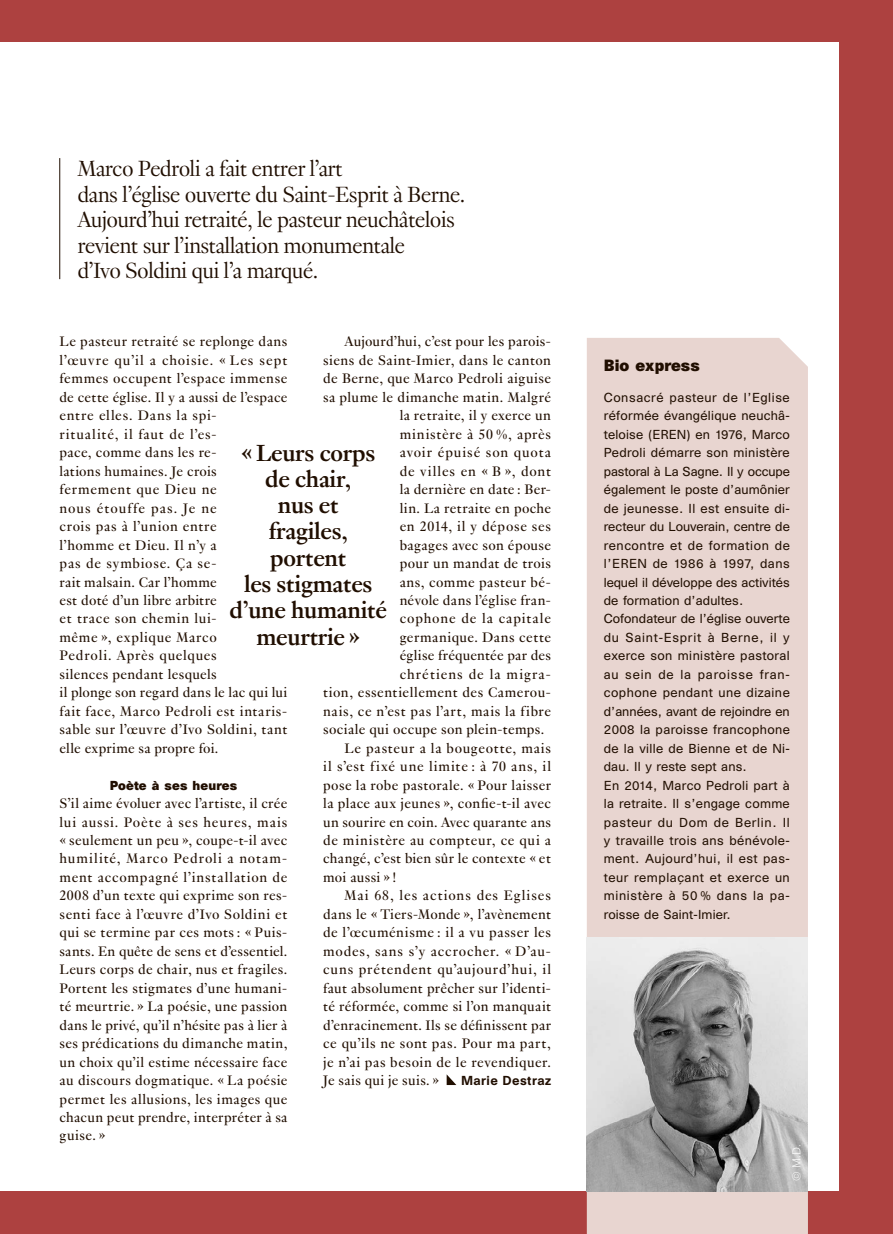
<style>
.page{position:relative;width:893px;height:1234px;background:#fff}
.page>*{position:absolute;margin:0;border:0;box-sizing:border-box;transform-origin:0 0}
.REF_Exergue_indd{font:700 25.5px/26.2px "Genath";letter-spacing:-.01em;color:#200e00;text-align:center}
.REF_Chapeaux_indd{font:300 24px "Genath";letter-spacing:-.03em;color:#200e00}
.REF_Texte_indd{font:15px/18.5px "Genath";letter-spacing:.03em;color:#200e00;text-align:justify}
.REF_Texte_indd-2{font:15px "Genath";letter-spacing:.05em;color:#200e00}
.REF_Texte_indd-3{font:15px "Genath";letter-spacing:.055em;color:#200e00}
.REF_Texte_indd-4{font:15px "Genath";letter-spacing:.065em;color:#200e00}
.REF_Titre-encadre_in{font:700 15px "Unica SB";color:#200e00}
.REF_Titre-encadre_in-2{font:12px/18.5px "Unica SB";letter-spacing:.01em;color:#200e00;text-align:justify}
.REF_Intertitre_indd{font:700 12px "Unica SB";letter-spacing:.01em;color:#200e00}
.REF_Texte_indd-5{font:500 12px "Unica SB";letter-spacing:.035em;color:#200e00}
.REF_legendes_copyrig{font:300 10.5px "Unica SB";color:#fff}
</style>
<div class="page">
<div style="left:0;top:0;width:893px;height:1233px;background:#ad4140"></div>
<div style="left:0;top:43px;width:839px;height:1147px;background:#fff"></div>
<svg style="left:447px;top:1075px;width:9px;height:9px"></svg>
<hr style="left:59px;top:158px;width:1px;height:121px;background:#200e00">
<div style="left:587px;top:338px;width:221px;height:895px;background:#e8d5d0"></div>
<img style="left:587px;top:937px;width:221px;height:253px">
<p class="REF_Chapeaux_indd" style="left:77px;top:152px;width:267px">Marco Pedroli a fait entrer l’art</p>
<p class="REF_Chapeaux_indd" style="left:77px;top:177px;width:389px">dans l’église ouverte du Saint-Esprit à Berne.</p>
<p class="REF_Chapeaux_indd" style="left:77px;top:203px;width:379px">Aujourd’hui retraité, le pasteur neuchâtelois</p>
<p class="REF_Chapeaux_indd" style="left:77px;top:228px;width:329px">revient sur l’installation monumentale</p>
<p class="REF_Chapeaux_indd" style="left:77px;top:254px;width:242px">d’Ivo Soldini qui l’a marqué.</p>
<p class="REF_Texte_indd" style="left:60px;top:331px;width:229px;text-align:left">Le pasteur retraité se replonge dans l’œuvre qu’il a choisie. « Les sept femmes occupent l’espace immense de cette église. Il y a aussi de l’espace entre elles. Dans la spi-<br>ritualité, il faut de l’es-<br>pace, comme dans les re-<br>lations humaines. Je crois fermement que Dieu ne<br>nous étouffe pas. Je ne<br>crois pas à l’union entre<br>l’homme et Dieu. Il n’y a<br>pas de symbiose. Ça se-<br>rait malsain. Car l’homme<br>est doté d’un libre arbitre<br>et trace son chemin lui-<br>même », explique Marco<br>Pedroli. Après quelques<br>silences pendant lesquels<br>il plonge son regard dans le lac qui lui fait face, Marco Pedroli est intaris&shy;sable sur l’œuvre d’Ivo Soldini, tant elle exprime sa propre foi.</p>
<p class="REF_Intertitre_indd" style="left:110px;top:777px;width:129px">Poète à ses heures</p>
<p class="REF_Texte_indd" style="left:60px;top:792px;width:229px">S’il aime évoluer avec l’artiste, il crée lui aussi. Poète à ses heures, mais « seulement un peu », coupe-t-il avec humilité, Marco Pedroli a notam&shy;ment accompagné l’installation de 2008 d’un texte qui exprime son res&shy;senti face à l’œuvre d’Ivo Soldini et qui se termine par ces mots : « Puis&shy;sants. En quête de sens et d’essentiel.<br>Leurs corps de chair, nus et fragiles.<br>Portent les stigmates d’une humani&shy;té meurtrie. » La poésie, une passion dans le privé, qu’il n’hésite pas à lier à ses prédications du dimanche matin, un choix qu’il estime nécessaire face au discours dogmatique. « La poésie permet les allusions, les images que chacun peut prendre, interpréter à sa guise. »</p>
<p class="REF_Texte_indd" style="left:344px;top:331px;width:208px">Aujourd’hui, c’est pour les parois-</p>
<p class="REF_Texte_indd" style="left:323px;top:350px;width:229px">siens de Saint-Imier, dans le canton</p>
<p class="REF_Texte_indd" style="left:323px;top:368px;width:229px">de Berne, que Marco Pedroli aiguise</p>
<p class="REF_Texte_indd" style="left:323px;top:387px;width:229px">sa plume le dimanche matin. Malgré</p>
<p class="REF_Texte_indd" style="left:400px;top:405px;width:153px">la retraite, il y exerce un</p>
<p class="REF_Texte_indd" style="left:400px;top:423px;width:153px">ministère à 50 %, après</p>
<p class="REF_Texte_indd-3" style="left:400px;top:442px;width:153px">avoir épuisé son quota</p>
<p class="REF_Texte_indd-2" style="left:400px;top:460px;width:153px">de villes en « B », dont</p>
<p class="REF_Texte_indd" style="left:400px;top:479px;width:153px">la dernière en date : Ber-</p>
<p class="REF_Texte_indd" style="left:400px;top:497px;width:153px">lin. La retraite en poche</p>
<p class="REF_Texte_indd" style="left:400px;top:516px;width:153px">en 2014, il y dépose ses</p>
<p class="REF_Texte_indd" style="left:400px;top:534px;width:153px">bagages avec son épouse</p>
<p class="REF_Texte_indd" style="left:400px;top:553px;width:153px">pour un mandat de trois</p>
<p class="REF_Texte_indd" style="left:400px;top:571px;width:153px">ans, comme pasteur bé-</p>
<p class="REF_Texte_indd" style="left:400px;top:589px;width:153px">névole dans l’église fran-</p>
<p class="REF_Texte_indd-2" style="left:400px;top:608px;width:153px">cophone de la capitale</p>
<p class="REF_Texte_indd" style="left:400px;top:626px;width:153px">germanique. Dans cette</p>
<p class="REF_Texte_indd" style="left:400px;top:645px;width:153px">église fréquentée par des</p>
<p class="REF_Texte_indd-4" style="left:400px;top:663px;width:153px">chrétiens de la migra-</p>
<p class="REF_Texte_indd" style="left:323px;top:682px;width:229px">tion, essentiellement des Camerou-</p>
<p class="REF_Texte_indd" style="left:323px;top:700px;width:229px">nais, ce n’est pas l’art, mais la fibre</p>
<p class="REF_Texte_indd" style="left:323px;top:719px;width:223px">sociale qui occupe son plein-temps.</p>
<p class="REF_Texte_indd" style="left:323px;top:737px;width:229px;text-indent:21px">Le pasteur a la bougeotte, mais il s’est fixé une limite : à 70 ans, il pose la robe pastorale. « Pour laisser la place aux jeunes », confie-t-il avec un sourire en coin. Avec quarante ans de ministère au compteur, ce qui a changé, c’est bien sûr le contexte « et moi aussi » !</p>
<p class="REF_Texte_indd" style="left:323px;top:885px;width:229px;text-indent:21px">Mai 68, les actions des Eglises dans le « Tiers-Monde », l’avènement de l’œcuménisme : il a vu passer les modes, sans s’y accrocher. « D’au&shy;cuns prétendent qu’aujourd’hui, il faut absolument prêcher sur l’identi&shy;té réformée, comme si l’on manquait d’enracinement. Ils se définissent par ce qu’ils ne sont pas. Pour ma part, je n’ai pas besoin de le revendiquer.<br>Je sais qui je suis. »</p>
<p class="REF_Exergue_indd" style="left:241px;top:437px;width:136px">« Leurs corps</p>
<p class="REF_Exergue_indd" style="left:265px;top:463px;width:88px">de chair,</p>
<p class="REF_Exergue_indd" style="left:278px;top:490px;width:62px">nus et</p>
<p class="REF_Exergue_indd" style="left:269px;top:516px;width:81px">fragiles,</p>
<p class="REF_Exergue_indd" style="left:270px;top:542px;width:78px">portent</p>
<p class="REF_Exergue_indd" style="left:230px;top:568px;width:159px">les stigmates d’une humanité meurtrie »</p>
<p class="REF_Texte_indd-5" style="left:461px;top:1072px;width:91px">Marie Destraz</p>
<p class="REF_Titre-encadre_in" style="left:604px;top:356px;width:97px">Bio express</p>
<p class="REF_Titre-encadre_in-2" style="left:604px;top:388px;width:188px">Consacré pasteur de l’Eglise réformée évangélique neuchâ&shy;teloise (EREN) en 1976, Marco Pedroli démarre son ministère pastoral à La Sagne. Il y occupe également le poste d’aumônier de jeunesse. Il est ensuite di&shy;recteur du Louverain, centre de rencontre et de formation de l’EREN de 1986 à 1997, dans lequel il développe des activités de formation d’adultes.</p>
<p class="REF_Titre-encadre_in-2" style="left:604px;top:610px;width:188px">Cofondateur de l’église ouverte du Saint-Esprit à Berne, il y exerce son ministère pastoral au sein de la paroisse fran&shy;cophone pendant une dizaine d’années, avant de rejoindre en 2008 la paroisse francophone de la ville de Bienne et de Ni&shy;dau. Il y reste sept ans.</p>
<p class="REF_Titre-encadre_in-2" style="left:604px;top:776px;width:188px">En 2014, Marco Pedroli part à la retraite. Il s’engage comme pasteur du Dom de Berlin. Il y travaille trois ans bénévole&shy;ment. Aujourd’hui, il est pas&shy;teur remplaçant et exerce un ministère à 50 % dans la pa&shy;roisse de Saint-Imier.</p>
<p class="REF_legendes_copyrig" style="left:790px;top:1180px;width:38px;rotate:-90deg">© M.D.</p>
</div>
